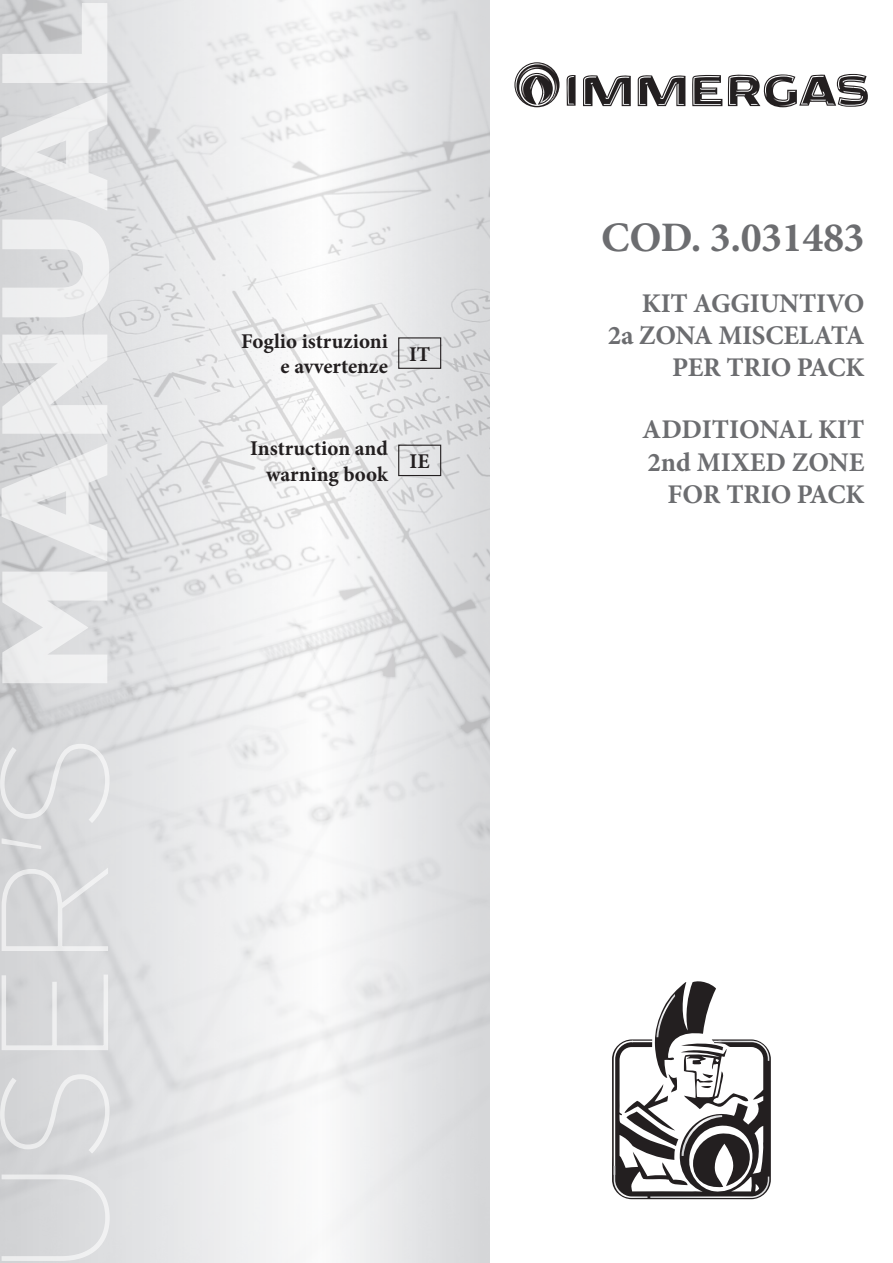
<style>
.page{position:relative;width:893px;height:1263px;background:#fff}
.page>*{position:absolute;margin:0;border:0;box-sizing:border-box;transform-origin:0 0}
.t1{font:700 42px "Minion Pro";letter-spacing:-.01em;color:#6c6d70}
.t2{font:700 27px/32.4px "Minion Pro";letter-spacing:-.01em;color:#6c6d70;text-align:right}
.Testo{font:700 21px "Minion Pro";color:#231f20}
</style>
<div class="page">
<svg style="left:566px;top:75px;width:10px;height:31px"></svg>
<svg style="left:583px;top:75px;width:48px;height:31px"></svg>
<svg style="left:638px;top:75px;width:47px;height:31px"></svg>
<svg style="left:692px;top:75px;width:30px;height:31px"></svg>
<svg style="left:728px;top:74px;width:140px;height:33px"></svg>
<svg style="left:514px;top:62px;width:45px;height:45px"></svg>
<img style="left:0;top:0;width:490px;height:1263px">
<svg style="left:612px;top:981px;width:159px;height:218px"></svg>
<div style="left:398px;top:337px;width:43px;height:32px;border:1px solid #231f20"></div>
<svg style="left:2px;top:3px;width:107px;height:680px;fill:#e9e9ea"></svg>
<svg style="left:0;top:743px;width:110px;height:519px;background:#d8d9db"></svg>
<div style="left:398px;top:445px;width:43px;height:31px;border:1px solid #231f20"></div>
<p class="Testo" style="left:241px;top:327px;width:148px">Foglio istruzioni</p>
<p class="Testo" style="left:281px;top:352px;width:109px">e avvertenze</p>
<p class="Testo" style="left:409px;top:339px;width:23px">IT</p>
<p class="Testo" style="left:250px;top:434px;width:139px">Instruction and</p>
<p class="Testo" style="left:266px;top:459px;width:123px">warning book</p>
<p class="Testo" style="left:410px;top:446px;width:22px">IE</p>
<p class="t1" style="left:601px;top:208px;width:265px">COD. 3.031483</p>
<p class="t2" style="left:608px;top:286px;width:258px">KIT AGGIUNTIVO<br>2a ZONA MISCELATA<br>PER TRIO PACK</p>
<p class="t2" style="left:642px;top:413px;width:224px">ADDITIONAL KIT</p>
<p class="t2" style="left:647px;top:446px;width:219px">2nd MIXED ZONE</p>
<p class="t2" style="left:667px;top:478px;width:199px">FOR TRIO PACK</p>
</div>
